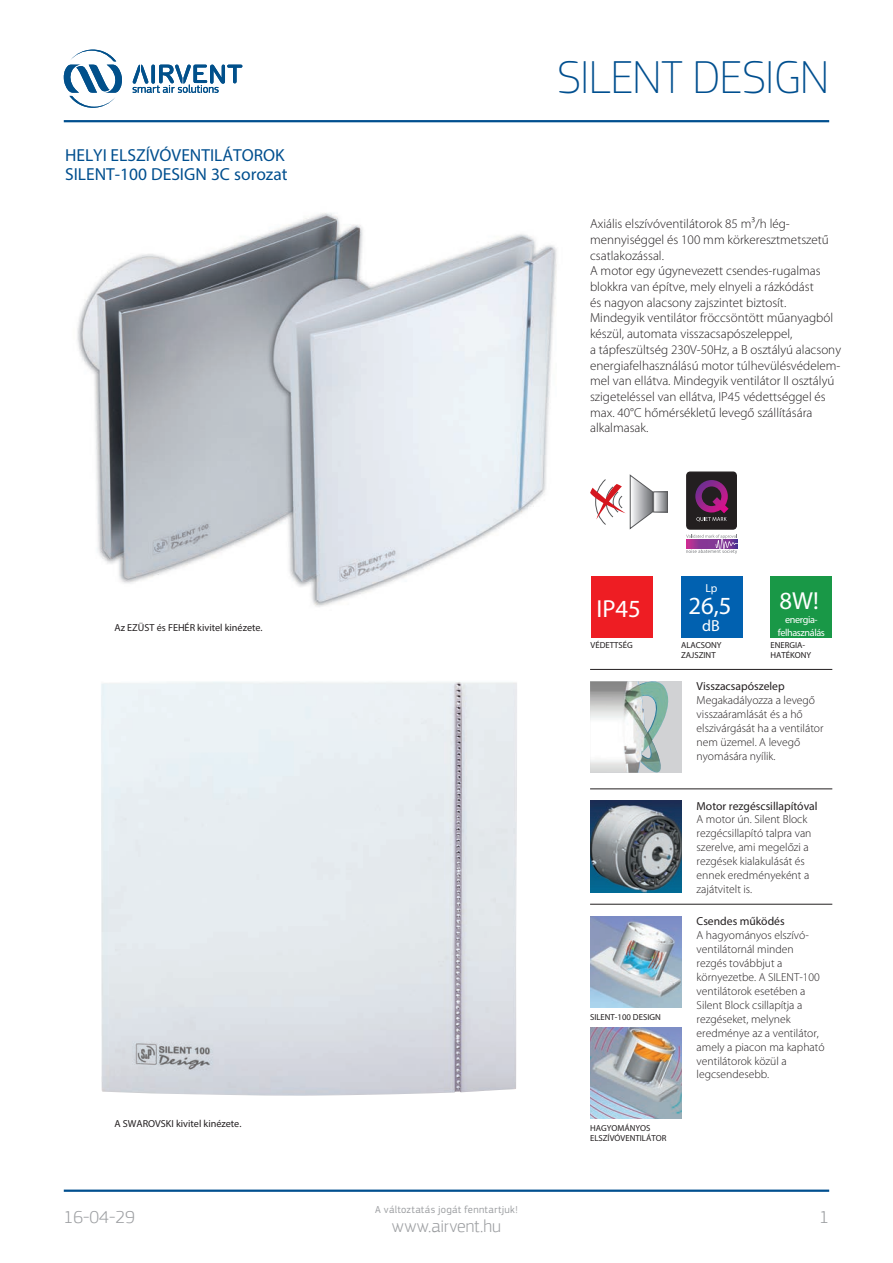
<style>
.page{position:relative;width:893px;height:1263px;background:#fff}
.page>*{position:absolute;margin:0;border:0;box-sizing:border-box;transform-origin:0 0}
.PageHeadProdName_32p{font:100 48px "PF Square Sans Pro";letter-spacing:-.025em;color:#004f8f}
.t1{font:24.75px "Myriad Pro";color:#fff}
.PageFooter_Date__PFS{font:300 18px "PF Square Sans Pro";color:#9d9fa2}
.PageFooter_ChaptName{font:300 18px "PF Square Sans Pro";color:#9d9fa2}
.t2{font:17.4px/18.9px "Myriad Pro";color:#004f8f}
.t3{font:16.05px "Myriad Pro";color:#fff}
.t4{font:300 13.05px/15.8px "Myriad Pro";color:#231f20}
.t5{font:300 11.7px/14px "Myriad Pro";color:#231f20}
.t6{font:11.7px "Myriad Pro";color:#fff}
.t7{font:10.5px "PF Square Sans Pro";letter-spacing:.03em;color:#9d9fa2}
.t8{font:10.2px "Myriad Pro";color:#231f20}
.t9{font:10.2px/12.1px "Myriad Pro";letter-spacing:-.04em;color:#fff;text-align:center}
.t10{font:8.7px/10.5px "Myriad Pro";color:#231f20}
.s1{font-weight:400}
</style>
<div class="page">
<hr style="left:64px;top:1189px;width:765px;height:3px;background:#004f8f">
<hr style="left:64px;top:120px;width:765px;height:2px;background:#004f8f">
<svg style="left:133px;top:65px;width:109px;height:28px"></svg>
<svg style="left:64px;top:50px;width:58px;height:58px"></svg>
<img style="left:77px;top:213px;width:480px;height:394px">
<svg style="left:686px;top:471px;width:52px;height:83px;background:#6c4f69"></svg>
<hr style="left:590px;top:669px;width:242px;height:1px;background:#231f20">
<img style="left:590px;top:801px;width:91px;height:91px">
<img style="left:590px;top:917px;width:91px;height:90px">
<img style="left:590px;top:1027px;width:91px;height:91px">
<hr style="left:590px;top:788px;width:242px;height:1px;background:#231f20">
<hr style="left:590px;top:904px;width:242px;height:1px;background:#231f20">
<svg style="left:655px;top:494px;width:11px;height:16px"></svg>
<div style="left:653px;top:492px;width:15px;height:20px;border:1px solid #57585a"></div>
<svg style="left:590px;top:475px;width:63px;height:54px"></svg>
<div style="left:591px;top:576px;width:61px;height:61px;background:#ee1d23"></div>
<div style="left:681px;top:576px;width:62px;height:61px;background:#0161b0"></div>
<div style="left:770px;top:576px;width:62px;height:61px;background:#199847"></div>
<img style="left:101px;top:681px;width:416px;height:415px">
<div style="left:590px;top:681px;width:91px;height:92px;background:#d1d2d4"></div>
<img style="left:590px;top:681px;width:79px;height:92px">
<p class="t2" style="left:65px;top:146px;width:224px">HELYI ELSZÍVÓVENTILÁTOROK<br>SILENT-100 DESIGN 3C sorozat</p>
<p class="t8" style="left:115px;top:621px;width:150px">Az EZÜST és FEHÉR kivitel kinézete.</p>
<p class="t8" style="left:115px;top:1117px;width:128px">A SWAROVSKI kivitel kinézete.</p>
<p class="PageHeadProdName_32p" style="left:557px;top:49px;width:274px">SILENT DESIGN</p>
<p class="t4" style="left:590px;top:216px;width:252px">Axiális elszívóventilátorok 85 m³/h lég&shy;mennyiséggel és 100 mm körkeresztmetszetű csatlakozással.<br>A motor egy úgynevezett csendes-rugalmas blokkra van építve, mely elnyeli a rázkódást<br>és nagyon alacsony zajszintet biztosít.<br>Mindegyik ventilátor fröccsöntött műanyagból készül, automata visszacsapószeleppel,<br>a tápfeszültség 230V-50Hz, a B osztályú alacsony energiafelhasználású motor túlhevülésvédelem&shy;mel van ellátva. Mindegyik ventilátor II osztályú szigeteléssel van ellátva, IP45 védettséggel és max. 40°C hőmérsékletű levegő szállítására alkalmasak.</p>
<p class="t1" style="left:596px;top:593px;width:46px">IP45</p>
<p class="t10" style="left:591px;top:639px;width:44px">VÉDETTSÉG</p>
<p class="t10" style="left:590px;top:1011px;width:72px">SILENT-100 DESIGN</p>
<p class="t6" style="left:705px;top:581px;width:14px">Lp</p>
<p class="t1" style="left:688px;top:590px;width:45px">26,5</p>
<p class="t3" style="left:702px;top:616px;width:19px">dB</p>
<p class="t10" style="left:681px;top:639px;width:42px">ALACSONY<br>ZAJSZINT</p>
<p class="t1" style="left:779px;top:585px;width:41px">8W!</p>
<p class="t9" style="left:778px;top:614px;width:49px">energia&shy;felhasználás</p>
<p class="t10" style="left:770px;top:639px;width:42px">ENERGIA-<br>HATÉKONY</p>
<p class="t5" style="left:697px;top:679px;width:128px"><span class="s1">Visszacsapószelep<br></span>Megakadályozza a levegő visszaáramlását és a hő elszivárgását ha a ventilátor nem üzemel. A levegő nyomására nyílik.</p>
<p class="t5" style="left:697px;top:798px;width:122px"><span class="s1">Motor rezgéscsillapítóval<br></span>A motor ún. Silent Block rezgécsillapító talpra van szerelve, ami megelőzi a rezgések kialakulását és ennek eredményeként a zajátvitelt is.</p>
<p class="t5" style="left:697px;top:914px;width:130px"><span class="s1">Csendes működés<br></span>A hagyományos elszívó&shy;ventilátornál minden rezgés továbbjut a környezetbe. A SILENT-100 ventilátorok esetében a<br>Silent Block csillapítja a rezgéseket, melynek eredménye az a ventilátor, amely a piacon ma kapható ventilátorok közül a legcsendesebb.</p>
<p class="t10" style="left:590px;top:1122px;width:78px">HAGYOMÁNYOS<br>ELSZÍVÓVENTILÁTOR</p>
<p class="t7" style="left:375px;top:1204px;width:144px">A változtatás jogát fenntartjuk!</p>
<h3 class="PageFooter_Date__PFS" style="left:392px;top:1215px;width:111px">www.airvent.hu</h3>
<p class="PageFooter_Date__PFS" style="left:64px;top:1206px;width:73px">16-04-29</p>
<p class="PageFooter_ChaptName" style="left:819px;top:1206px;width:11px">1</p>
</div>
